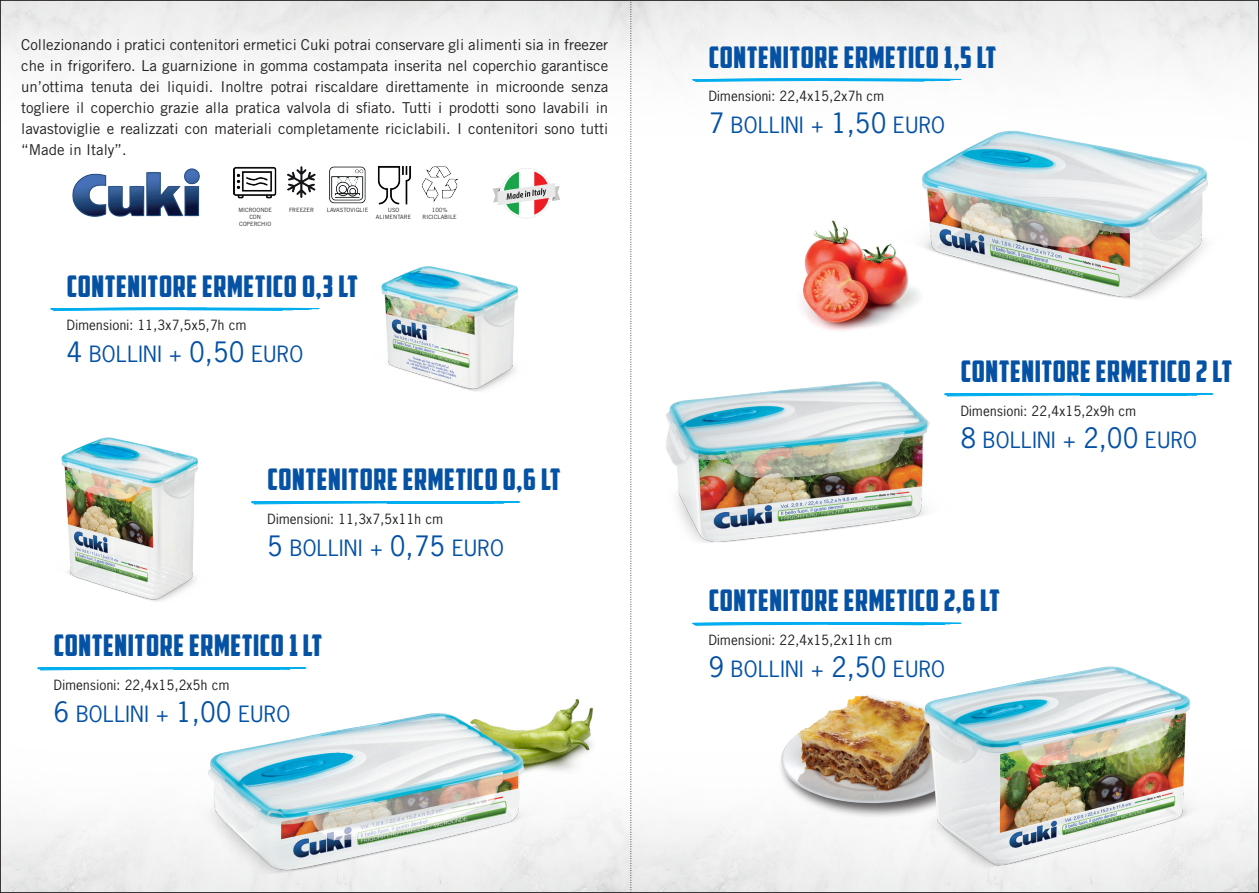
<style>
.page{position:relative;width:1259px;height:893px;background:#fff}
.page>*{position:absolute;margin:0;border:0;box-sizing:border-box;transform-origin:0 0}
.t1{font:30px "American Captain";letter-spacing:.02em;color:#0551a4}
.t2{font:21.15px "News Gothic Std";letter-spacing:.02em;color:#0551a4}
.t3{font:15px/21px "Trade Gothic LT Std";color:#231f20;text-align:justify}
.t4{font:13.2px "News Gothic Std";letter-spacing:.02em;color:#231f20}
.t5{font:5.85px/7.1px "Trade Gothic LT Std";color:#231f20;text-align:center}
.s1{font-size:26.4px}
</style>
<div class="page">
<img style="left:801px;top:220px;width:89px;height:111px">
<img style="left:557px;top:699px;width:36px;height:73px">
<div style="left:778px;top:693px;width:203px;height:125px;background:#231f20;opacity:.75"></div>
<img style="left:780px;top:696px;width:123px;height:107px">
<img style="left:377px;top:166px;width:34px;height:39px">
<img style="left:234px;top:166px;width:43px;height:33px">
<img style="left:329px;top:166px;width:37px;height:38px">
<img style="left:288px;top:167px;width:27px;height:31px">
<img style="left:421px;top:166px;width:38px;height:36px">
<img style="left:61px;top:437px;width:137px;height:165px">
<img style="left:381px;top:266px;width:137px;height:126px">
<img style="left:172px;top:712px;width:385px;height:174px">
<img style="left:883px;top:130px;width:325px;height:190px">
<img style="left:666px;top:381px;width:264px;height:162px">
<img style="left:903px;top:666px;width:327px;height:225px">
<svg style="left:37px;top:667px;width:270px;height:4px"></svg>
<svg style="left:692px;top:78px;width:269px;height:4px"></svg>
<svg style="left:944px;top:393px;width:269px;height:4px"></svg>
<svg style="left:692px;top:622px;width:269px;height:4px"></svg>
<svg style="left:251px;top:501px;width:269px;height:4px"></svg>
<svg style="left:50px;top:307px;width:270px;height:5px"></svg>
<svg style="left:493px;top:168px;width:67px;height:50px"></svg>
<img style="left:72px;top:168px;width:128px;height:49px">
<svg style="left:630px;top:0;width:2px;height:893px"></svg>
<p class="t3" style="left:21px;top:34px;width:588px">Collezionando i pratici contenitori ermetici Cuki potrai conservare gli alimenti sia in freezer che in frigorifero. La guarnizione in gomma costampata inserita nel coperchio garantisce un’ottima tenuta dei liquidi. Inoltre potrai riscaldare direttamente in microonde senza togliere il coperchio grazie alla pratica valvola di sfiato. Tutti i prodotti sono lavabili in lavastoviglie e realizzati con materiali completamente riciclabili. I contenitori sono tutti “Made in Italy”.</p>
<p class="t5" style="left:238px;top:207px;width:35px">MICROONDE</p>
<p class="t5" style="left:239px;top:214px;width:34px">CON<br>COPERCHIO</p>
<p class="t5" style="left:289px;top:207px;width:26px">FREEZER</p>
<p class="t5" style="left:422px;top:207px;width:36px">100%<br>RICICLABILE</p>
<p class="t5" style="left:327px;top:207px;width:43px">LAVASTOVIGLIE</p>
<p class="t5" style="left:376px;top:207px;width:37px">USO<br>ALIMENTARE</p>
<p class="t1" style="left:67px;top:268px;width:293px">CONTENITORE ERMETICO 0,3 LT</p>
<p class="t4" style="left:67px;top:317px;width:181px">Dimensioni: 11,3x7,5x5,7h cm</p>
<p class="t2" style="left:67px;top:341px;width:238px"><span class="s1">4</span> BOLLINI + <span class="s1">0,50</span> EURO</p>
<p class="t1" style="left:267px;top:461px;width:295px">CONTENITORE ERMETICO 0,6 LT</p>
<p class="t4" style="left:267px;top:510px;width:177px">Dimensioni: 11,3x7,5x11h cm</p>
<p class="t2" style="left:267px;top:534px;width:238px"><span class="s1">5</span> BOLLINI + <span class="s1">0,75</span> EURO</p>
<p class="t1" style="left:54px;top:627px;width:270px">CONTENITORE ERMETICO 1 LT</p>
<p class="t4" style="left:54px;top:676px;width:177px">Dimensioni: 22,4x15,2x5h cm</p>
<p class="t2" style="left:54px;top:700px;width:238px"><span class="s1">6</span> BOLLINI + <span class="s1">1,00</span> EURO</p>
<p class="t1" style="left:708px;top:39px;width:289px">CONTENITORE ERMETICO 1,5 LT</p>
<p class="t4" style="left:708px;top:88px;width:177px">Dimensioni: 22,4x15,2x7h cm</p>
<p class="t2" style="left:708px;top:112px;width:238px"><span class="s1">7</span> BOLLINI + <span class="s1">1,50</span> EURO</p>
<p class="t1" style="left:960px;top:353px;width:273px">CONTENITORE ERMETICO 2 LT</p>
<p class="t4" style="left:960px;top:402px;width:177px">Dimensioni: 22,4x15,2x9h cm</p>
<p class="t2" style="left:960px;top:426px;width:238px"><span class="s1">8</span> BOLLINI + <span class="s1">2,00</span> EURO</p>
<p class="t1" style="left:708px;top:583px;width:293px">CONTENITORE ERMETICO 2,6 LT</p>
<p class="t4" style="left:708px;top:631px;width:185px">Dimensioni: 22,4x15,2x11h cm</p>
<p class="t2" style="left:708px;top:655px;width:238px"><span class="s1">9</span> BOLLINI + <span class="s1">2,50</span> EURO</p>
</div>
